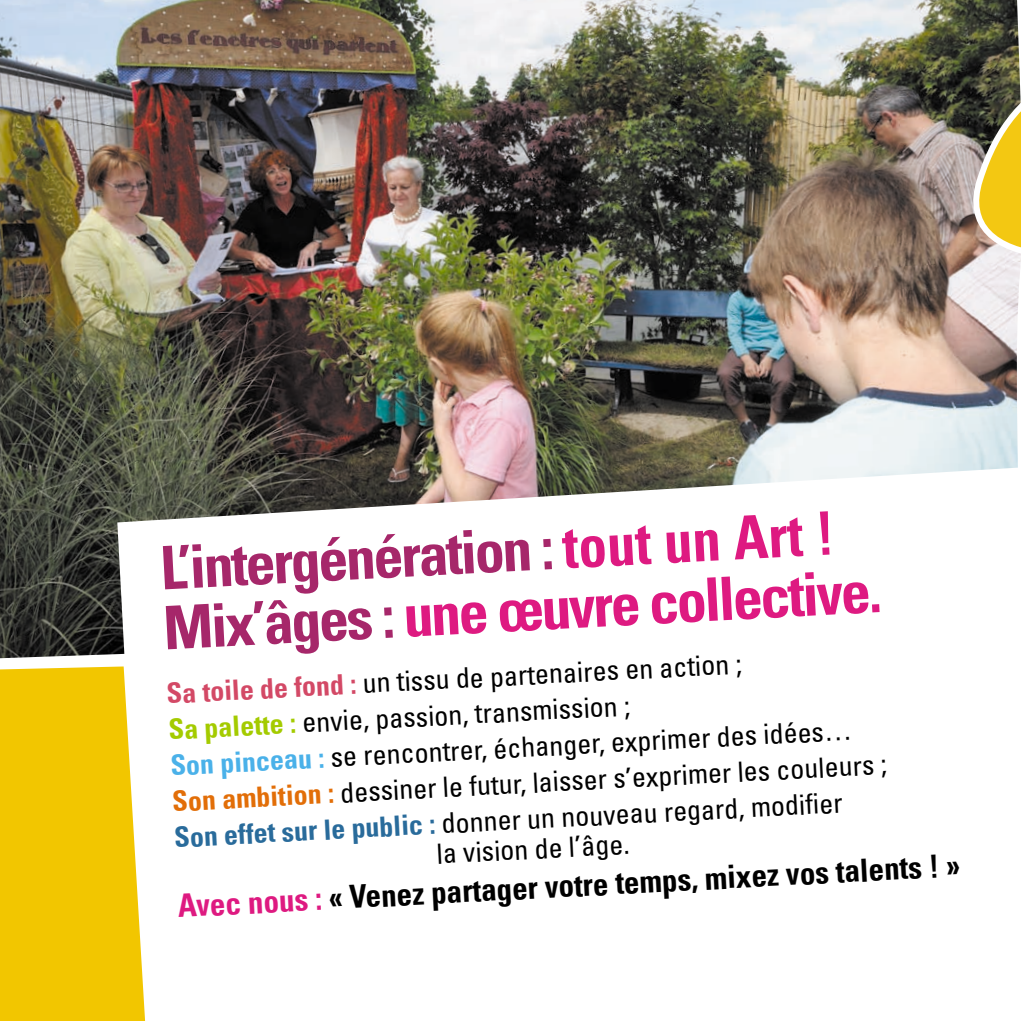
<style>
.page{position:relative;width:1021px;height:1021px;background:#fff}
.page>*{position:absolute;margin:0;border:0;box-sizing:border-box;transform-origin:0 0}
.t1{font:700 condensed 60px/60px "Univers";color:#de1a81;scale:.95 1}
.t2{font:700 condensed 32px "Univers";color:#000}
.t3{font:condensed 28px/36px "Univers";color:#000}
.s1{color:#a6276a}
.s2{font-weight:700;color:#d34966}
.s3{font-weight:700;color:#a4cb00}
.s4{font-weight:700;color:#4ab1e9}
.s5{font-weight:700;color:#e26e08}
.s6{font-weight:700;color:#296b9b}
.s7{color:#de1a81}
</style>
<div class="page">
<img style="left:0;top:0;width:965px;height:658px">
<svg style="left:117px;top:467px;width:848px;height:191px"></svg>
<svg style="left:0;top:666px;width:145px;height:354px;fill:#f2c600"></svg>
<img style="left:965px;top:0;width:55px;height:471px">
<h1 class="t1" style="left:159px;top:538px;width:758px;rotate:-3deg"><span class="s1">L’intergénération :</span> tout un Art !<br><span class="s1">Mix’âges :</span> une œuvre collective.</h1>
<p class="t3" style="left:166px;top:675px;width:716px;rotate:-3deg"><span class="s2">Sa toile de fond :</span> un tissu de partenaires en action ;<br><span class="s3">Sa palette :</span> envie, passion, transmission ;<br><span class="s4">Son pinceau :</span> se rencontrer, échanger, exprimer des idées… <span class="s5">Son ambition :</span> dessiner le futur, laisser s’exprimer les couleurs ; <span class="s6">Son effet sur le public :</span> donner un nouveau regard, modifi er</p>
<p class="t3" style="left:436px;top:835px;width:194px;rotate:-3deg">la vision de l’âge.</p>
<p class="t2" style="left:177px;top:886px;width:784px;rotate:-3deg"><span class="s7">Avec nous :</span> « Venez partager votre temps, mixez vos talents ! »</p>
</div>
